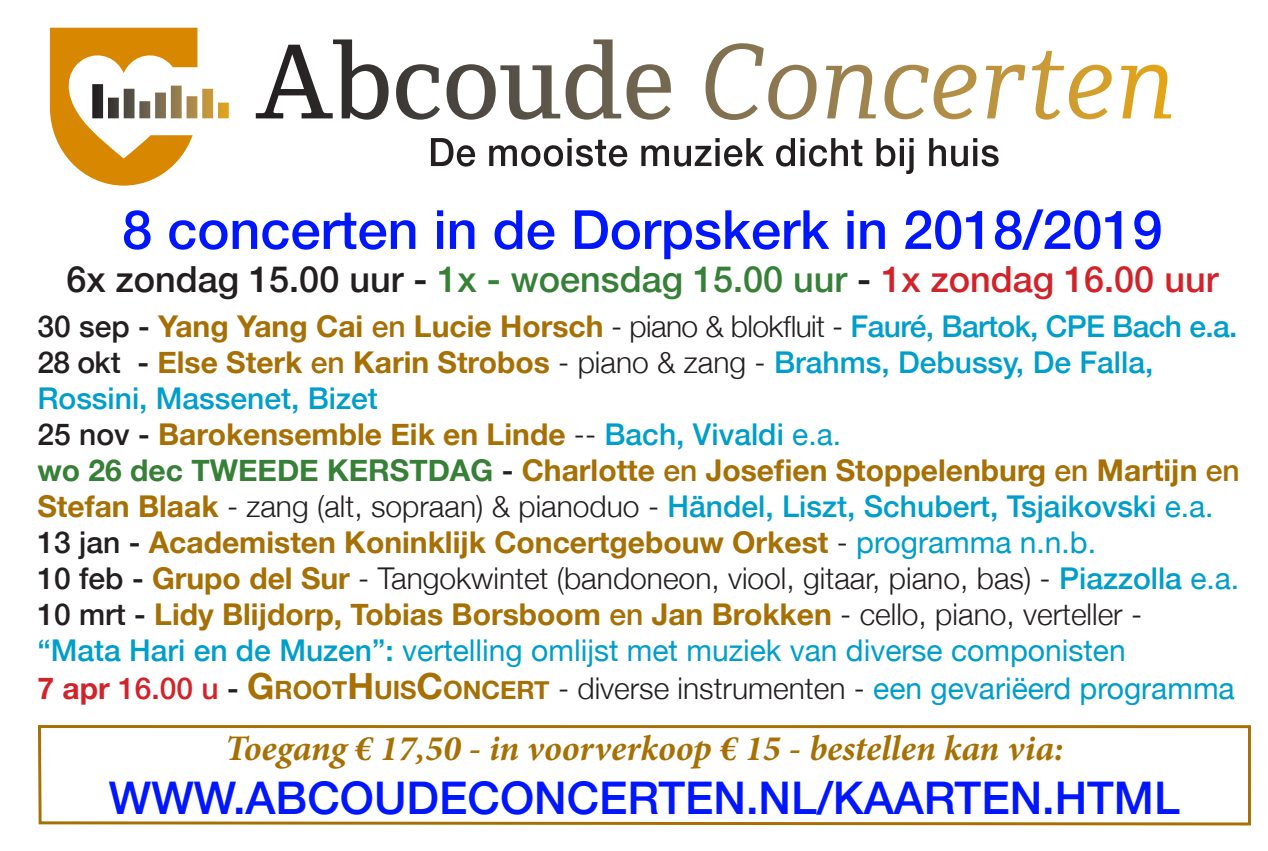
<style>
.page{position:relative;width:1268px;height:851px;background:#fff}
.page>*{position:absolute;margin:0;border:0;box-sizing:border-box;transform-origin:0 0}
.t1{font:500 54px "Helvetica Neue";color:#0016fc}
.t2{font:500 45px "Helvetica Neue";color:#0016fc}
.t3{font:500 36px "Helvetica Neue";color:#378037}
.t4{font:italic 700 36px "Minion Pro";color:#a67005}
.t5{font:700 30px/36px "Helvetica Neue";color:#a67005}
.t6{font:30px/36px "Helvetica Neue";color:#009eca}
.t7{font:500 30px/36px "Helvetica Neue";color:#009eca}
.t8{font:500 30px "Helvetica Neue";letter-spacing:-.02em;color:#009eca}
.s1{color:#231f20}
.s2{color:#d1232a}
.s3{font-weight:700;color:#a67005}
.s4{color:#a67005}
.s5{font-weight:300;color:#231f20}
.s6{font-weight:500;color:#231f20}
.s7{font-weight:500;color:#009eca}
.s8{font-weight:400;color:#009eca}
.s9{color:#378037}
.s10{font-weight:500}
.s11{font-weight:500;color:#a67005}
.s12{font-weight:700;color:#d1232a}
.s13{font-weight:500;color:#d1232a}
.s14{font-weight:700;font-size:36px;color:#a67005}
.s15{font-weight:700;font-size:25.2px;color:#a67005}
</style>
<div class="page">
<svg style="left:50px;top:28px;width:147px;height:158px"></svg>
<img style="left:92px;top:84px;width:137px;height:34px">
<svg style="left:431px;top:138px;width:567px;height:36px"></svg>
<img style="left:256px;top:39px;width:914px;height:81px">
<svg style="left:38px;top:725px;width:1213px;height:101px"></svg>
<p class="t1" style="left:122px;top:186px;width:1041px">8 concerten in de Dorpskerk in 2018/2019</p>
<p class="t3" style="left:66px;top:250px;width:1153px"><span class="s1">6x zondag 15.00 uur -</span> 1x - woensdag 15.00 uur <span class="s1">-</span> <span class="s2">1x zondag 16.00 uur</span></p>
<p class="t8" style="left:37px;top:302px;width:1201px"><span class="s1">30 sep -</span> <span class="s3">Yang Yang Cai</span> <span class="s4">en</span> <span class="s3">Lucie Horsch</span> <span class="s5">- piano &amp; blokfluit -</span> Fauré, Bartok, CPE Bach e.a.</p>
<p class="t7" style="left:37px;top:342px;width:1117px"><span class="s1">28 okt -</span> <span class="s3">Else Sterk</span> <span class="s4">en</span> <span class="s3">Karin Strobos</span> <span class="s5">- piano &amp; zang -</span> Brahms, Debussy, De Falla,<br>Rossini, Massenet, Bizet</p>
<p class="t5" style="left:37px;top:417px;width:805px"><span class="s6">25 nov -</span> Barokensemble Eik en Linde <span class="s5">--</span> <span class="s7">Bach, Vivaldi</span> <span class="s8">e.a.</span></p>
<p class="t5" style="left:37px;top:453px;width:1203px"><span class="s9">wo 26 dec TWEEDE KERSTDAG</span> <span class="s6">-</span> Charlotte <span class="s10">en</span> Josefien Stoppelenburg <span class="s10">en</span> Martijn <span class="s10">en<br></span>Stefan Blaak <span class="s5">- zang (alt, sopraan) &amp; pianoduo -</span> <span class="s7">Händel, Liszt, Schubert, Tsjaikovski</span> <span class="s8">e.a.</span></p>
<p class="t5" style="left:37px;top:525px;width:1202px"><span class="s6">13 jan -</span> Academisten Koninklijk Concertgebouw Orkest <span class="s5">-</span> <span class="s8">programma n.n.b.<br></span><span class="s6">10 feb -</span> Grupo del Sur <span class="s5">- Tangokwintet (bandoneon, viool, gitaar, piano, bas) -</span> <span class="s7">Piazzolla</span> <span class="s8">e.a.</span></p>
<p class="t6" style="left:37px;top:598px;width:1105px"><span class="s6">10 mrt -</span> <span class="s3">L</span><span class="s3">i</span><span class="s3">d</span><span class="s3">y</span> <span class="s3">Blijdorp, Tobias Borsboom</span> <span class="s11">en</span> <span class="s3">Jan Brokken</span> <span class="s5">- cello, piano, verteller - </span><span class="s10">“Mata Hari en de Muzen”:</span> vertelling omlijst met muziek van diverse componisten</p>
<p class="t6" style="left:37px;top:671px;width:1198px"><span class="s12">7 apr</span> <span class="s13">16.00 u</span> <span class="s6">-</span> <span class="s14">G</span><span class="s15">ROOT</span><span class="s14">H</span><span class="s15">UIS</span><span class="s14">C</span><span class="s15">ONCERT</span> <span class="s5">- diverse instrumenten -</span> een gevariëerd programma</p>
<p class="t4" style="left:225px;top:722px;width:839px">Toegang € 17,50 - in voorverkoop € 15 - bestellen kan via:</p>
<p class="t2" style="left:109px;top:761px;width:1072px">WWW.ABCOUDECONCERTEN.NL/KAARTEN.HTML</p>
</div>
